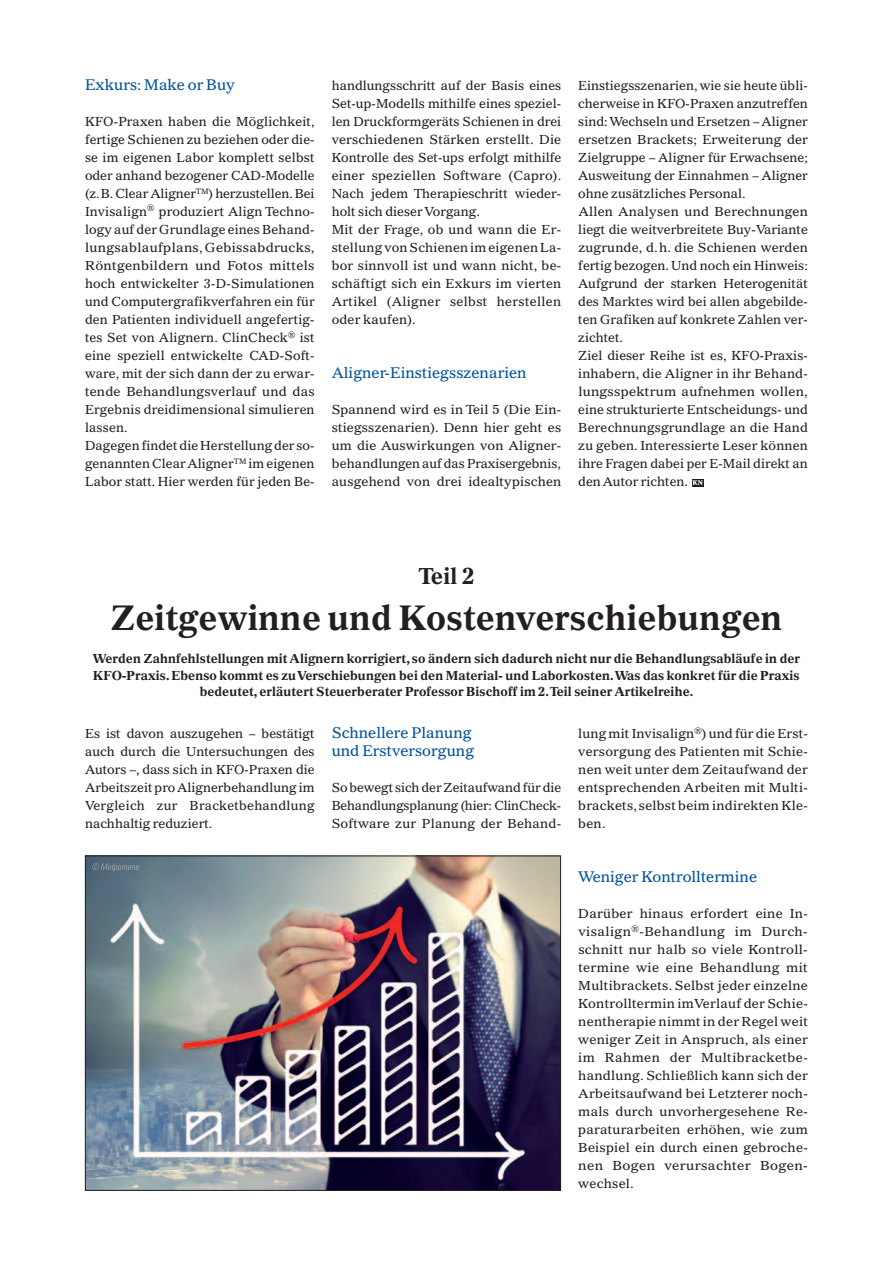
<style>
.page{position:relative;width:893px;height:1263px;background:#fff}
.page>*{position:absolute;margin:0;border:0;box-sizing:border-box;transform-origin:0 0}
.t1{font:700 34.5px "Gazette LH";color:#231f20}
.t2{font:700 22.5px "Gazette LH";color:#231f20}
.t3{font:15px/18px "Gazette LH";color:#01529a}
.t4{font:12.75px/18px "Gazette LH";letter-spacing:.005em;color:#231f20;text-align:justify}
.t5{font:700 12.75px/16.5px "Gazette LH";color:#231f20;text-align:center}
</style>
<div class="page">
<div style="left:692px;top:479px;width:11px;height:7px;background:#231f20"></div>
<svg style="left:692px;top:480px;width:11px;height:5px"></svg>
<img style="left:87px;top:858px;width:472px;height:331px">
<div style="left:85px;top:856px;width:476px;height:335px;border:1px solid #231f20"></div>
<img style="left:92px;top:863px;width:48px;height:8px">
<p class="t3" style="left:85px;top:77px;width:152px">Exkurs: Make or Buy</p>
<p class="t4" style="left:85px;top:114px;width:231px;text-align:left">KFO-Praxen haben die Möglichkeit, fertige Schienen zu beziehen oder die&shy;se im eigenen Labor komplett selbst oder anhand bezogener CAD-Modelle (z.B. Clear Aligner<sup>TM</sup>) herzustellen. Bei Invisalign<sup>®</sup> produziert Align Techno&shy;logy auf der Grundlage eines Behand&shy;lungsablaufplans, Gebissabdrucks, Röntgenbildern und Fotos mittels hoch entwickelter 3-D-Simulationen und Computergrafikverfahren ein für den Patienten individuell angefertig&shy;tes Set von Alignern. ClinCheck<sup>®</sup> ist eine speziell entwickelte CAD-Soft&shy;ware, mit der sich dann der zu erwar&shy;tende Behandlungsverlauf und das Ergebnis dreidimensional simulieren lassen.<br>Dagegen findet die Herstellung der so&shy;genannten ClearAligner<sup>TM</sup> im eigenen Labor statt. Hier werden für jeden Be-</p>
<p class="t4" style="left:332px;top:78px;width:231px;text-align:left">handlungsschritt auf der Basis eines Set-up-Modells mithilfe eines speziel&shy;len Druckformgeräts Schienen in drei verschiedenen Stärken erstellt. Die Kontrolle des Set-ups erfolgt mithilfe einer speziellen Software (Capro).<br>Nach jedem Therapieschritt wieder&shy;holt sich dieserVorgang.<br>Mit der Frage, ob und wann die Er&shy;stellung vonSchienenimeigenenLa&shy;bor sinnvoll ist und wann nicht, be&shy;schäftigt sich ein Exkurs im vierten Artikel (Aligner selbst herstellen oder kaufen).</p>
<p class="t3" style="left:332px;top:365px;width:196px">Aligner-Einstiegsszenarien</p>
<p class="t4" style="left:332px;top:402px;width:231px">Spannend wird es in Teil 5 (Die Ein&shy;stiegsszenarien). Denn hier geht es um die Auswirkungen von Aligner&shy;behandlungen auf das Praxisergebnis, ausgehend von drei idealtypischen</p>
<p class="t4" style="left:578px;top:78px;width:231px;text-align:left">Einstiegsszenarien, wie sie heute übli&shy;cherweise in KFO-Praxen anzutreffen sind:Wechseln und Ersetzen – Aligner ersetzen Brackets; Erweiterung der Zielgruppe – Aligner für Erwachsene; Ausweitung der Einnahmen – Aligner ohne zusätzliches Personal.<br>Allen Analysen und Berechnungen liegt die weitverbreitete Buy-Variante zugrunde, d.h. die Schienen werden fertig bezogen. Und noch ein Hinweis:<br>Aufgrund der starken Heterogenität des Marktes wird bei allen abgebilde&shy;ten Grafiken auf konkrete Zahlen ver&shy;zichtet.<br>Ziel dieser Reihe ist es, KFO-Praxis&shy;inhabern, die Aligner in ihr Behand&shy;lungsspektrum aufnehmen wollen, eine strukturierte Entscheidungs- und Berechnungsgrundlage an die Hand zu geben. Interessierte Leser können ihre Fragen dabei per E-Mail direkt an den Autor richten.</p>
<h2 class="t2" style="left:418px;top:567px;width:58px">Teil 2</h2>
<h1 class="t1" style="left:110px;top:604px;width:673px">Zeitgewinne und Kostenverschiebungen</h1>
<p class="t5" style="left:93px;top:652px;width:709px">Werden Zahnfehlstellungen mit Alignern korrigiert, so ändern sich dadurch nicht nur die Behandlungsabläufe in der<br>KFO-Praxis. Ebenso kommt es zuVerschiebungen bei den Material- und Laborkosten.Was das konkret für die Praxis bedeutet, erläutert Steuerberater Professor Bischoff im 2.Teil seiner Artikelreihe.</p>
<p class="t4" style="left:85px;top:726px;width:231px">Es ist davon auszugehen – bestätigt auch durch die Untersuchungen des Autors –, dass sich in KFO-Praxen die Arbeitszeit proAlignerbehandlung im Vergleich zur Bracketbehandlung nachhaltig reduziert.</p>
<p class="t3" style="left:332px;top:725px;width:144px">Schnellere Planung und Erstversorgung</p>
<p class="t4" style="left:332px;top:780px;width:231px">Sobewegt sichder Zeitaufwandfürdie Behandlungsplanung (hier: ClinCheck-Software zur Planung der Behand-</p>
<p class="t4" style="left:578px;top:726px;width:231px">lung mit Invisalign<sup>®</sup>) und für die Erst&shy;versorgung des Patienten mit Schie&shy;nen weit unter dem Zeitaufwand der entsprechenden Arbeiten mit Multi&shy;brackets, selbst beim indirekten Kle&shy;ben.</p>
<p class="t3" style="left:578px;top:869px;width:180px">Weniger Kontrolltermine</p>
<p class="t4" style="left:578px;top:906px;width:231px">Darüber hinaus erfordert eine In&shy;visalign<sup>®</sup>-Behandlung im Durch&shy;schnitt nur halb so viele Kontroll&shy;termine wie eine Behandlung mit Multibrackets. Selbst jeder einzelne Kontrolltermin imVerlauf der Schie&shy;nentherapie nimmt in der Regel weit weniger Zeit in Anspruch, als einer im Rahmen der Multibracketbe&shy;handlung. Schließlich kann sich der Arbeitsaufwand bei Letzterer noch&shy;mals durch unvorhergesehene Re&shy;paraturarbeiten erhöhen, wie zum Beispiel ein durch einen gebroche&shy;nen Bogen verursachter Bogen&shy;wechsel.</p>
</div>
